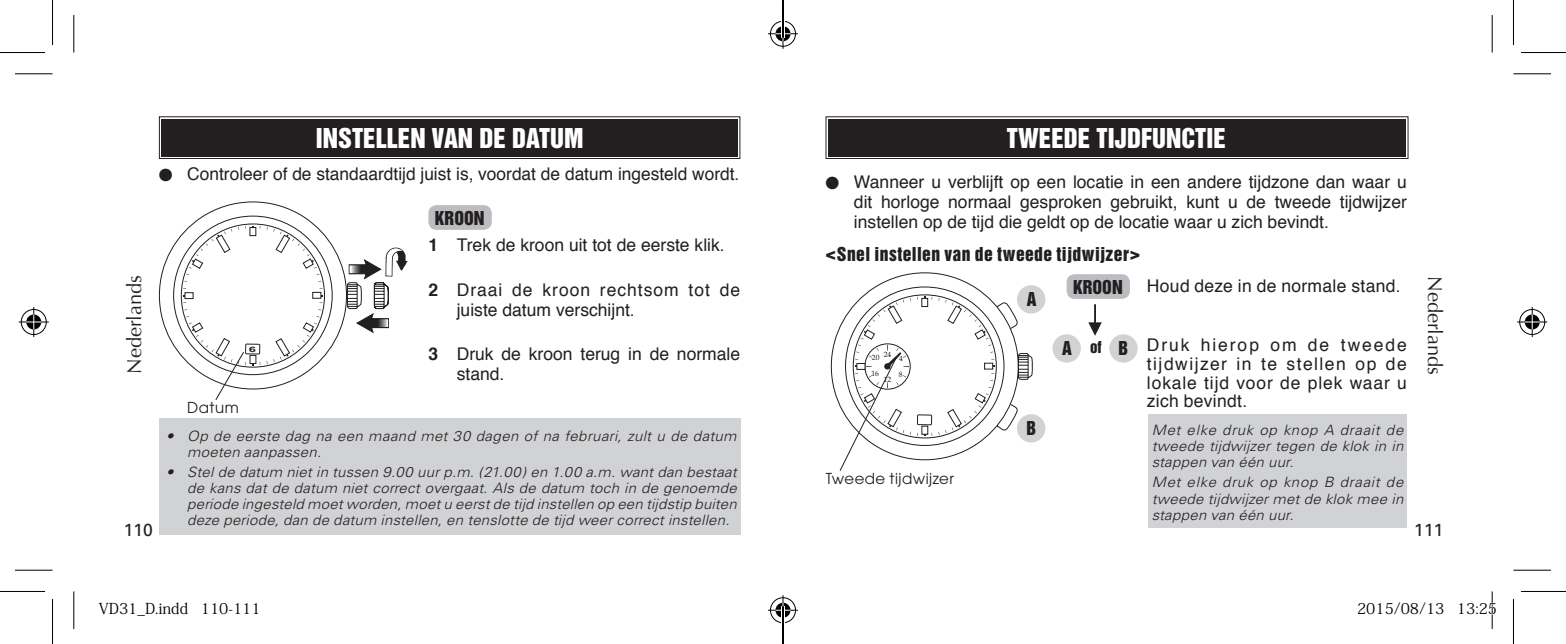
<style>
.page{position:relative;width:1566px;height:644px;background:#fff}
.page>*{position:absolute;margin:0;border:0;box-sizing:border-box;transform-origin:0 0}
.t1{font:25px "Helvetica Inserat";color:#fff}
.t2{font:20px "Optima";color:#231f20}
.t3{font:17.5px/20px "Helvetica";color:#231f20;text-align:justify}
.t4{font:17.5px/20px "Helvetica";letter-spacing:.055em;color:#231f20}
.t5{font:17.5px "Helvetica Inserat";letter-spacing:.02em;color:#231f20}
.t6{font:17.5px "Helvetica";letter-spacing:.02em;color:#231f20}
.t7{font:17.5px "Univers";color:#231f20}
.t8{font:15px "Koz Min Pr 6 N";color:#000}
.t9{font:15px "Avant Garde";letter-spacing:.03em;color:#231f20}
.t10{font:italic 300 14.25px/16.2px "Univers";letter-spacing:.015em;color:#231f20;text-align:justify;scale:1.05 1}
.t11{font:7.5px "Book Antiqua";letter-spacing:-.01em;color:#231f20}
.s1{font-weight:700}
.s2{font-family:"Helvetica Inserat"}
</style>
<div class="page">
<svg style="left:158px;top:116px;width:582px;height:43px;background:#353132"></svg>
<div style="left:163px;top:120px;width:573px;height:35px;border:1px solid #231f20"></div>
<div style="left:159px;top:418px;width:581px;height:116px;background:#d1d2d4"></div>
<div style="left:429px;top:206px;width:62px;height:23px;background:#bcbdc0;border-radius:8px"></div>
<div style="left:428px;top:205px;width:63px;height:25px;border:1px solid #bcbdc0;border-radius:8px"></div>
<svg style="left:825px;top:116px;width:583px;height:43px;background:#353132"></svg>
<div style="left:829px;top:120px;width:574px;height:35px;border:1px solid #231f20"></div>
<div style="left:1016px;top:285px;width:29px;height:28px;background:#d1d2d4;border-radius:50%"></div>
<div style="left:1016px;top:414px;width:29px;height:28px;background:#d1d2d4;border-radius:50%"></div>
<svg style="left:830px;top:272px;width:202px;height:199px"></svg>
<svg style="left:1088px;top:322px;width:13px;height:14px"></svg>
<hr style="left:1093px;top:304px;width:2px;height:26px;background:#231f20">
<div style="left:1052px;top:334px;width:28px;height:28px;background:#d1d2d4;border-radius:50%"></div>
<div style="left:1109px;top:334px;width:28px;height:28px;background:#d1d2d4;border-radius:50%"></div>
<div style="left:1147px;top:414px;width:259px;height:113px;background:#d1d2d4"></div>
<div style="left:1067px;top:275px;width:62px;height:23px;background:#bcbdc0;border-radius:8px"></div>
<div style="left:1066px;top:274px;width:63px;height:25px;border:1px solid #bcbdc0;border-radius:8px"></div>
<hr style="left:15px;top:73px;width:37px;height:1px;background:#000">
<hr style="left:1513px;top:73px;width:37px;height:1px;background:#000">
<hr style="left:15px;top:569px;width:37px;height:1px;background:#000">
<hr style="left:1513px;top:569px;width:37px;height:1px;background:#000">
<hr style="left:73px;top:15px;width:1px;height:38px;background:#000">
<hr style="left:73px;top:591px;width:1px;height:38px;background:#000">
<hr style="left:1491px;top:15px;width:1px;height:38px;background:#000">
<hr style="left:1491px;top:591px;width:1px;height:38px;background:#000">
<hr style="left:0;top:52px;width:45px;height:1px;background:#000">
<hr style="left:1520px;top:52px;width:45px;height:1px;background:#000">
<hr style="left:0;top:591px;width:45px;height:1px;background:#000">
<hr style="left:1520px;top:591px;width:45px;height:1px;background:#000">
<hr style="left:52px;top:0;width:1px;height:45px;background:#000">
<hr style="left:52px;top:599px;width:1px;height:45px;background:#000">
<hr style="left:1512px;top:0;width:1px;height:45px;background:#000">
<hr style="left:1512px;top:599px;width:1px;height:45px;background:#000">
<div style="left:768px;top:20px;width:29px;height:28px;border:3px solid #fff;border-radius:50%"></div>
<hr style="left:768px;top:32px;width:30px;height:3px;background:#fff">
<hr style="left:781px;top:19px;width:3px;height:30px;background:#fff">
<div style="left:773px;top:25px;width:19px;height:18px;border:3px solid #fff;border-radius:50%"></div>
<div style="left:770px;top:21px;width:25px;height:26px;border:1px solid #000;border-radius:50%"></div>
<hr style="left:768px;top:33px;width:30px;height:1px;background:#000">
<hr style="left:782px;top:19px;width:1px;height:30px;background:#000">
<div style="left:768px;top:596px;width:29px;height:28px;border:3px solid #fff;border-radius:50%"></div>
<hr style="left:768px;top:608px;width:30px;height:3px;background:#fff">
<hr style="left:781px;top:595px;width:3px;height:30px;background:#fff">
<div style="left:773px;top:601px;width:19px;height:18px;border:3px solid #fff;border-radius:50%"></div>
<div style="left:770px;top:597px;width:25px;height:26px;border:1px solid #000;border-radius:50%"></div>
<hr style="left:768px;top:609px;width:30px;height:1px;background:#000">
<hr style="left:782px;top:595px;width:1px;height:30px;background:#000">
<div style="left:20px;top:308px;width:28px;height:28px;border:3px solid #fff;border-radius:50%"></div>
<hr style="left:19px;top:320px;width:30px;height:3px;background:#fff">
<hr style="left:32px;top:307px;width:3px;height:30px;background:#fff">
<div style="left:25px;top:313px;width:18px;height:18px;border:3px solid #fff;border-radius:50%"></div>
<div style="left:21px;top:309px;width:26px;height:26px;border:1px solid #000;border-radius:50%"></div>
<hr style="left:19px;top:321px;width:30px;height:1px;background:#000">
<hr style="left:33px;top:307px;width:1px;height:30px;background:#000">
<svg style="left:26px;top:314px;width:15px;height:15px"></svg>
<div style="left:1517px;top:308px;width:28px;height:28px;border:3px solid #fff;border-radius:50%"></div>
<hr style="left:1516px;top:320px;width:30px;height:3px;background:#fff">
<hr style="left:1530px;top:307px;width:3px;height:30px;background:#fff">
<div style="left:1522px;top:313px;width:18px;height:18px;border:3px solid #fff;border-radius:50%"></div>
<div style="left:1518px;top:309px;width:26px;height:26px;border:1px solid #000;border-radius:50%"></div>
<hr style="left:1516px;top:321px;width:30px;height:1px;background:#000">
<hr style="left:1531px;top:307px;width:1px;height:30px;background:#000">
<svg style="left:1524px;top:314px;width:15px;height:15px"></svg>
<svg style="left:1491px;top:602px;width:2px;height:13px"></svg>
<hr style="left:782px;top:0;width:1px;height:38px;background:#000">
<hr style="left:782px;top:606px;width:1px;height:38px;background:#000">
<svg style="left:775px;top:9px;width:15px;height:32px"></svg>
<svg style="left:775px;top:602px;width:15px;height:32px"></svg>
<svg style="left:159px;top:201px;width:248px;height:199px"></svg>
<h1 class="t1" style="left:1006px;top:123px;width:220px">TWEEDE TIJDFUNCTIE</h1>
<p class="t3" style="left:853px;top:172px;width:554px;text-indent:-28px">● Wanneer u verblijft op een locatie in een andere tijdzone dan waar u dit horloge normaal gesproken gebruikt, kunt u de tweede tijdwijzer instellen op de tijd die geldt op de locatie waar u zich bevindt.</p>
<p class="t5" style="left:825px;top:243px;width:316px">&lt;Snel instellen van de tweede tijdwijzer&gt;</p>
<h1 class="t1" style="left:316px;top:123px;width:269px">INSTELLEN VAN DE DATUM</h1>
<p class="t3" style="left:159px;top:165px;width:582px">● Controleer of de standaardtijd juist is, voordat de datum ingesteld wordt.</p>
<p class="t5" style="left:435px;top:207px;width:51px">KROON</p>
<p class="t3" style="left:428px;top:236px;width:298px"><span class="s1">1</span> Trek de kroon uit tot de eerste klik.</p>
<p class="t4" style="left:456px;top:280px;width:285px;text-indent:-28px"><span class="s1">2</span> Draai de kroon rechtsom tot de juiste datum verschijnt.</p>
<p class="t3" style="left:456px;top:345px;width:285px;text-indent:-28px"><span class="s1">3</span> Druk de kroon terug in de normale stand.</p>
<h2 class="t2" style="left:123px;top:374px;width:100px;rotate:-90deg">Nederlands</h2>
<h2 class="t2" style="left:1446px;top:276px;width:100px;rotate:90deg">Nederlands</h2>
<p class="t6" style="left:1146px;top:272px;width:255px">Houd deze in de normale stand.</p>
<p class="t5" style="left:1072px;top:276px;width:51px">KROON</p>
<p class="t5" style="left:1026px;top:288px;width:11px">A</p>
<p class="t3" style="left:1146px;top:336px;width:261px;line-height:18.8px;text-indent:-85px"><span class="s2">A</span> <sub>of</sub> <span class="s2">B</span> Druk hierop om de tweede tijdwijzer in te stellen op de lokale tijd voor de plek waar u zich bevindt.</p>
<p class="t10" style="left:1151px;top:421px;width:241px">Met elke druk op knop A draait de tweede tijdwijzer tegen de klok in in stappen van één uur.</p>
<p class="t10" style="left:1151px;top:474px;width:241px">Met elke druk op knop B draait de tweede tijdwijzer met de klok mee in stappen van één uur.</p>
<p class="t11" style="left:883px;top:349px;width:9px">24</p>
<p class="t11" style="left:883px;top:374px;width:9px">12</p>
<p class="t11" style="left:871px;top:353px;width:9px">20</p>
<p class="t11" style="left:898px;top:353px;width:5px">4</p>
<p class="t11" style="left:871px;top:369px;width:9px">16</p>
<p class="t11" style="left:898px;top:370px;width:5px">8</p>
<p class="t9" style="left:187px;top:399px;width:53px">Datum</p>
<p class="t10" style="left:187px;top:427px;width:524px;text-indent:-21px">• Op de eerste dag na een maand met 30 dagen of na februari, zult u de datum moeten aanpassen.</p>
<p class="t10" style="left:187px;top:463px;width:524px;text-indent:-21px">• Stel de datum niet in tussen 9.00 uur p.m. (21.00) en 1.00 a.m. want dan bestaat de kans dat de datum niet correct overgaat. Als de datum toch in de genoemde periode ingesteld moet worden, moet u eerst de tijd instellen op een tijdstip buiten deze periode, dan de datum instellen, en tenslotte de tijd weer correct instellen.</p>
<p class="t5" style="left:1026px;top:417px;width:11px">B</p>
<p class="t9" style="left:825px;top:469px;width:129px">Tweede tijdwijzer</p>
<p class="t7" style="left:124px;top:519px;width:31px">110</p>
<p class="t7" style="left:1413px;top:519px;width:31px">111</p>
<p class="t8" style="left:99px;top:600px;width:163px">VD31_D.indd 110-111</p>
<p class="t8" style="left:1356px;top:600px;width:141px">2015/08/13 13:25</p>
</div>
